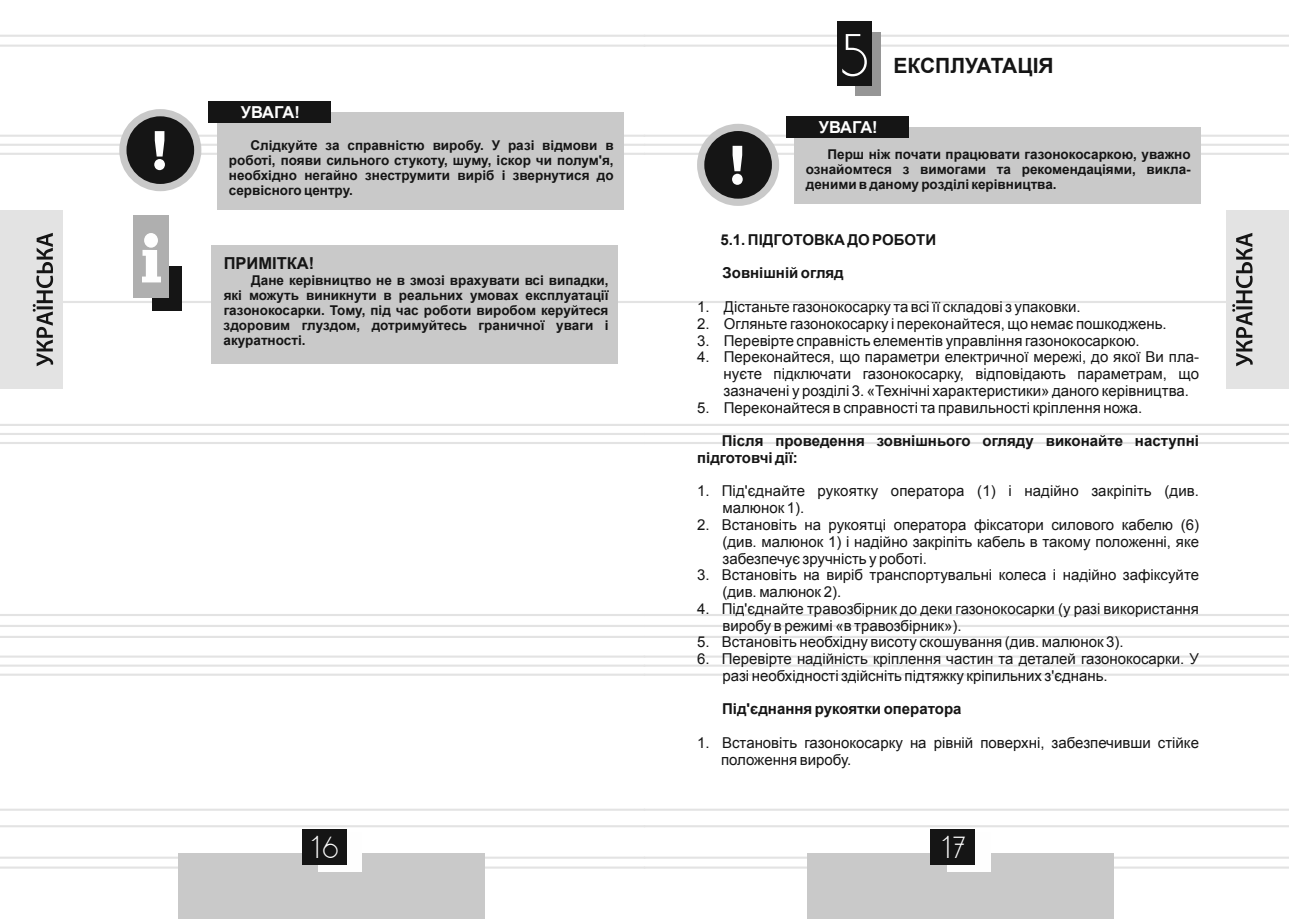
<style>
.page{position:relative;width:1289px;height:919px;background:#fff}
.page>*{position:absolute;margin:0;border:0;box-sizing:border-box;transform-origin:0 0}
.t1{font:52.2px "DS Standart Cyr";color:#fefefe}
.t2{font:26.25px "DS Standart Cyr";color:#fefefe}
.t3{font:700 21px "Arial";color:#151515}
.t4{font:700 16.5px "Arial";letter-spacing:-.025em;color:#fefefe}
.t5{font:700 16.5px "Arial";color:#151515}
.t6{font:15px/16.8px "Arial";color:#151515}
.t7{font:700 15px/16.8px "Arial";color:#151515}
.t8{font:700 13.5px/15.1px "Arial";color:#151515;text-align:justify}
</style>
<div class="page">
<hr style="left:644px;top:424px;width:644px;height:2px;background:#e3e3e3">
<hr style="left:644px;top:442px;width:644px;height:2px;background:#e3e3e3">
<hr style="left:644px;top:614px;width:644px;height:2px;background:#e3e3e3">
<hr style="left:644px;top:635px;width:644px;height:3px;background:#e3e3e3">
<hr style="left:644px;top:655px;width:644px;height:2px;background:#e3e3e3">
<hr style="left:644px;top:673px;width:644px;height:2px;background:#e3e3e3">
<hr style="left:644px;top:856px;width:644px;height:2px;background:#e3e3e3">
<hr style="left:644px;top:866px;width:644px;height:2px;background:#e3e3e3">
<hr style="left:644px;top:35px;width:644px;height:2px;background:#e3e3e3">
<hr style="left:644px;top:45px;width:644px;height:2px;background:#e3e3e3">
<hr style="left:644px;top:808px;width:644px;height:2px;background:#e3e3e3">
<hr style="left:644px;top:825px;width:644px;height:2px;background:#e3e3e3">
<hr style="left:644px;top:301px;width:644px;height:2px;background:#e3e3e3">
<hr style="left:0;top:424px;width:644px;height:2px;background:#e3e3e3">
<hr style="left:0;top:433px;width:1288px;height:2px;background:#e3e3e3">
<hr style="left:0;top:442px;width:644px;height:2px;background:#e3e3e3">
<hr style="left:0;top:614px;width:644px;height:2px;background:#e3e3e3">
<hr style="left:0;top:625px;width:1288px;height:2px;background:#e3e3e3">
<hr style="left:0;top:635px;width:644px;height:3px;background:#e3e3e3">
<hr style="left:0;top:655px;width:644px;height:2px;background:#e3e3e3">
<hr style="left:0;top:664px;width:1288px;height:3px;background:#ebebeb">
<hr style="left:0;top:673px;width:644px;height:2px;background:#e3e3e3">
<hr style="left:0;top:856px;width:644px;height:2px;background:#e3e3e3">
<hr style="left:0;top:866px;width:644px;height:2px;background:#e3e3e3">
<hr style="left:0;top:35px;width:644px;height:2px;background:#e3e3e3">
<hr style="left:0;top:45px;width:644px;height:2px;background:#e3e3e3">
<hr style="left:0;top:808px;width:644px;height:2px;background:#e3e3e3">
<hr style="left:0;top:825px;width:644px;height:2px;background:#e3e3e3">
<hr style="left:0;top:301px;width:644px;height:2px;background:#e3e3e3">
<div style="left:178px;top:853px;width:307px;height:65px;background:#c9c9c9"></div>
<div style="left:318px;top:832px;width:44px;height:39px;background:#fefefe"></div>
<div style="left:301px;top:829px;width:45px;height:36px;background:#151515"></div>
<div style="left:0;top:210px;width:62px;height:179px;background:#e3e3e3"></div>
<svg style="left:33px;top:233px;width:20px;height:133px"></svg>
<div style="left:807px;top:853px;width:306px;height:65px;background:#c9c9c9"></div>
<div style="left:946px;top:832px;width:44px;height:39px;background:#fefefe"></div>
<div style="left:930px;top:829px;width:45px;height:36px;background:#151515"></div>
<div style="left:1226px;top:210px;width:62px;height:179px;background:#e3e3e3"></div>
<svg style="left:1232px;top:233px;width:20px;height:133px"></svg>
<div style="left:119px;top:109px;width:82px;height:82px;border:14px solid #c9c9c9;border-radius:50%"></div>
<div style="left:126px;top:116px;width:68px;height:68px;background:#151515;border-radius:50%"></div>
<div style="left:217px;top:113px;width:406px;height:97px;background:#c9c9c9"></div>
<div style="left:208px;top:101px;width:123px;height:22px;background:#151515"></div>
<div style="left:152px;top:266px;width:29px;height:45px;background:#151515"></div>
<div style="left:133px;top:215px;width:36px;height:83px;background:#afafaf"></div>
<svg style="left:142px;top:233px;width:19px;height:49px"></svg>
<div style="left:211px;top:245px;width:406px;height:118px;background:#c9c9c9"></div>
<div style="left:854px;top:32px;width:26px;height:63px;background:#969696"></div>
<div style="left:837px;top:22px;width:34px;height:64px;background:#151515"></div>
<div style="left:697px;top:124px;width:82px;height:82px;border:14px solid #c9c9c9;border-radius:50%"></div>
<div style="left:704px;top:131px;width:68px;height:68px;background:#151515;border-radius:50%"></div>
<svg style="left:0;top:131px;width:1288px;height:54px"></svg>
<div style="left:794px;top:127px;width:407px;height:77px;background:#c9c9c9"></div>
<div style="left:786px;top:116px;width:122px;height:22px;background:#151515"></div>
<p class="t4" style="left:241px;top:101px;width:60px">УВАГА!</p>
<p class="t8" style="left:229px;top:138px;width:386px;text-indent:22px">Слідкуйте за справністю виробу. У разі відмови в роботі, появи сильного стукоту, шуму, іскор чи полум'я, необхідно негайно знеструмити виріб і звернутися до сервісного центру.</p>
<p class="t5" style="left:224px;top:252px;width:92px">ПРИМІТКА!</p>
<p class="t8" style="left:224px;top:273px;width:386px;text-indent:28px">Дане керівництво не в змозі врахувати всі випадки, які можуть виникнути в реальних умовах експлуатації газонокосарки. Тому, під час роботи виробом керуйтеся здоровим глуздом, дотримуйтесь граничної уваги і акуратності.</p>
<h1 class="t1" style="left:841px;top:32px;width:28px">5</h1>
<h3 class="t3" style="left:893px;top:52px;width:162px">ЕКСПЛУАТАЦІЯ</h3>
<p class="t4" style="left:818px;top:116px;width:60px">УВАГА!</p>
<p class="t8" style="left:805px;top:147px;width:386px;text-indent:22px">Перш ніж почати працювати газонокосаркою, уважно ознайомтеся з вимогами та рекомендаціями, викла&shy;деними в даному розділі керівництва.</p>
<p class="t7" style="left:720px;top:232px;width:217px">5.1. ПІДГОТОВКА ДО РОБОТИ</p>
<p class="t7" style="left:722px;top:265px;width:123px">Зовнішній огляд</p>
<p class="t6" style="left:697px;top:298px;width:385px">1. Дістаньте газонокосарку та всі її складові з упаковки.</p>
<p class="t6" style="left:697px;top:315px;width:471px">2. Огляньте газонокосарку і переконайтеся, що немає пошкоджень.</p>
<p class="t6" style="left:697px;top:332px;width:444px">3. Перевірте справність елементів управління газонокосаркою.</p>
<p class="t6" style="left:723px;top:349px;width:477px;text-align:justify;text-indent:-26px">4. Переконайтеся, що параметри електричної мережі, до якої Ви пла&shy;нуєте підключати газонокосарку, відповідають параметрам, що зазначені у розділі 3. «Технічні характеристики» даного керівництва.</p>
<p class="t6" style="left:697px;top:399px;width:447px">5. Переконайтеся в справності та правильності кріплення ножа.</p>
<p class="t7" style="left:697px;top:433px;width:503px;text-indent:25px">Після проведення зовнішнього огляду виконайте наступні підготовчі дії:</p>
<p class="t6" style="left:722px;top:483px;width:478px;text-indent:-25px">1. Під'єднайте рукоятку оператора (1) і надійно закріпіть (див. малюнок 1).</p>
<p class="t6" style="left:722px;top:516px;width:478px;text-align:justify;text-indent:-25px">2. Встановіть на рукоятці оператора фіксатори силового кабелю (6) (див. малюнок 1) і надійно закріпіть кабель в такому положенні, яке забезпечує зручність у роботі.</p>
<p class="t6" style="left:722px;top:566px;width:478px;text-indent:-25px">3. Встановіть на виріб транспортувальні колеса і надійно зафіксуйте (див. малюнок 2).</p>
<p class="t6" style="left:722px;top:600px;width:478px;text-indent:-25px">4. Під'єднайте травозбірник до деки газонокосарки (у разі використання виробу в режимі «в травозбірник»).</p>
<p class="t6" style="left:697px;top:633px;width:428px">5. Встановіть необхідну висоту скошування (див. малюнок 3).</p>
<p class="t6" style="left:722px;top:650px;width:478px;text-indent:-25px">6. Перевірте надійність кріплення частин та деталей газонокосарки. У разі необхідності здійсніть підтяжку кріпильних з'єднань.</p>
<p class="t7" style="left:722px;top:701px;width:241px">Під'єднання рукоятки оператора</p>
<p class="t6" style="left:721px;top:734px;width:479px;text-indent:-24px">1. Встановіть газонокосарку на рівній поверхні, забезпечивши стійке положення виробу.</p>
<h2 class="t2" style="left:311px;top:835px;width:28px">16</h2>
<h2 class="t2" style="left:941px;top:835px;width:25px">17</h2>
</div>
